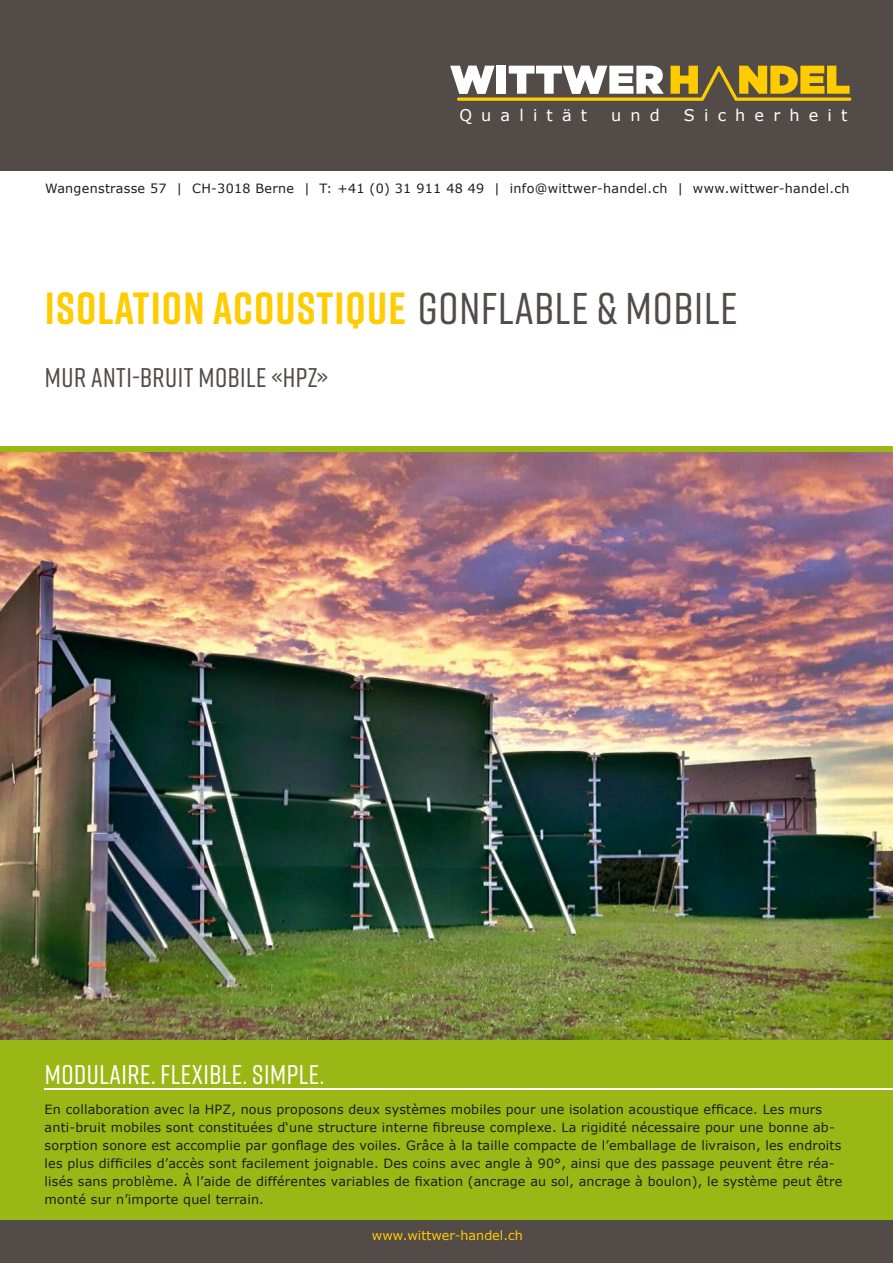
<style>
.page{position:relative;width:893px;height:1263px;background:#fff}
.page>*{position:absolute;margin:0;border:0;box-sizing:border-box;transform-origin:0 0}
.t1{font:700 45px "Rift";letter-spacing:.025em;color:#fc0}
.t2{font:500 27px "Rift";letter-spacing:.02em;color:#fff}
.t3{font:500 27px "Rift";letter-spacing:.02em;color:#524b48}
.t4{font:16.05px "Verdana";letter-spacing:.57em;color:#fff}
.t5{font:12.75px/18px "Verdana";letter-spacing:.01em;color:#1d1d1b}
.t6{font:12.75px "Verdana";color:#fc0}
.s1{font-weight:500;font-size:44.4px;color:#524b48}
</style>
<div class="page">
<img style="left:0;top:452px;width:893px;height:588px">
<div style="left:0;top:446px;width:893px;height:6px;background:#99b815"></div>
<div style="left:0;top:1040px;width:893px;height:180px;background:#99b815"></div>
<hr style="left:45px;top:1088px;width:848px;height:2px;background:#fff">
<div style="left:0;top:0;width:893px;height:170px;background:#524b48"></div>
<svg style="left:450px;top:66px;width:401px;height:35px"></svg>
<div style="left:0;top:1220px;width:893px;height:43px;background:#524b48"></div>
<p class="t4" style="left:459px;top:104px;width:129px">Qualität</p>
<p class="t4" style="left:611px;top:104px;width:50px">und</p>
<p class="t4" style="left:684px;top:104px;width:165px">Sicherheit</p>
<p class="t5" style="left:45px;top:179px;width:806px">Wangenstrasse 57 | CH-3018 Berne | T: +41 (0) 31 911 48 49 | info@wittwer-handel.ch | www.wittwer-handel.ch</p>
<h1 class="t1" style="left:45px;top:276px;width:694px">ISOLATION ACOUSTIQUE <span class="s1">GONFLABLE &amp; MOBILE</span></h1>
<h2 class="t3" style="left:45px;top:358px;width:285px">MUR ANTI-BRUIT MOBILE «HPZ»</h2>
<h2 class="t2" style="left:45px;top:1056px;width:281px">MODULAIRE. FLEXIBLE. SIMPLE.</h2>
<p class="t5" style="left:45px;top:1101px;width:799px">En collaboration avec la HPZ, nous proposons deux systèmes mobiles pour une isolation acoustique efficace. Les murs anti-bruit mobiles sont constituées d‘une structure interne fibreuse complexe. La rigidité nécessaire pour une bonne ab&shy;sorption sonore est accomplie par gonflage des voiles. Grâce à la taille compacte de l’emballage de livraison, les endroits les plus difficiles d’accès sont facilement joignable. Des coins avec angle à 90°, ainsi que des passage peuvent être réa&shy;lisés sans problème. À l’aide de différentes variables de fixation (ancrage au sol, ancrage à boulon), le système peut être monté sur n’importe quel terrain.</p>
<p class="t6" style="left:372px;top:1227px;width:152px">www.wittwer-handel.ch</p>
</div>
